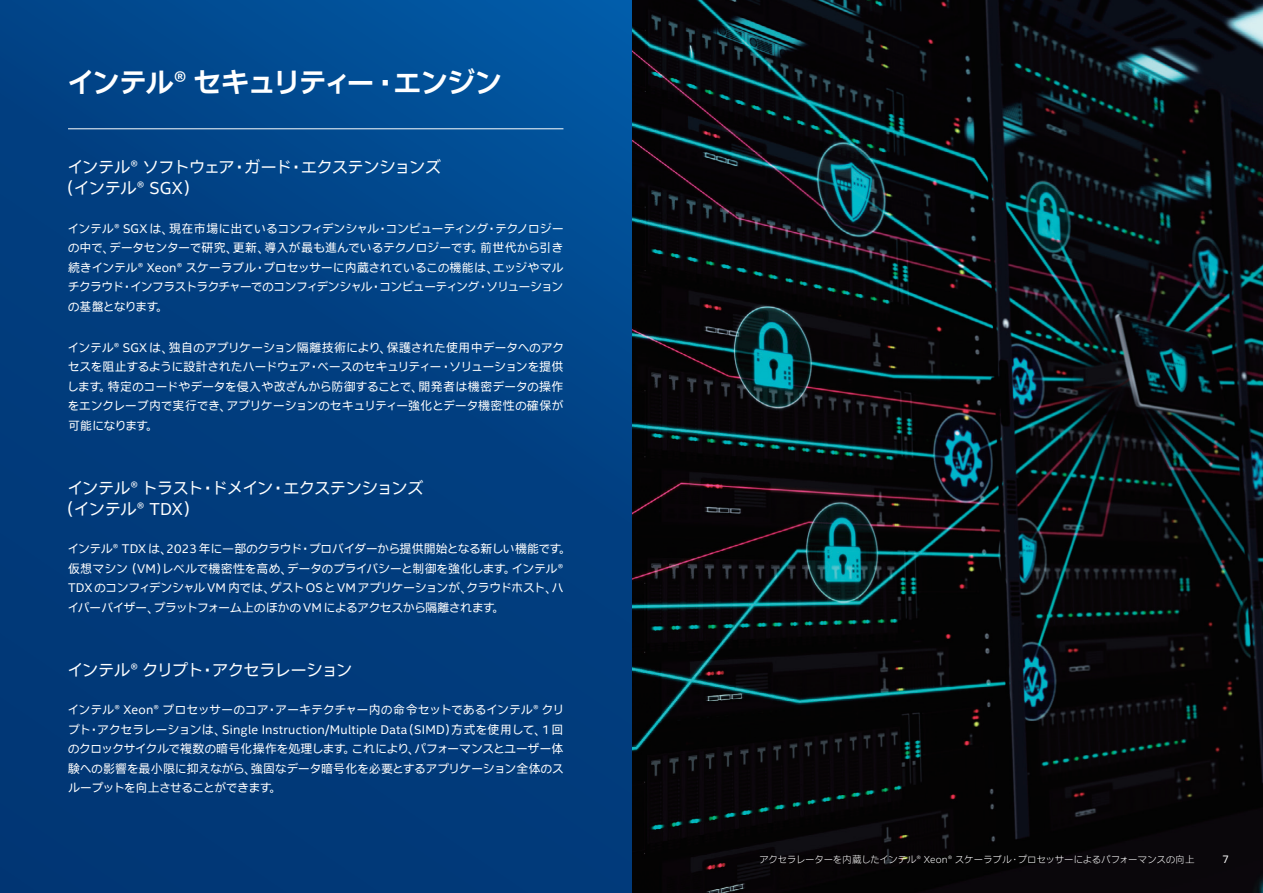
<style>
.page{position:relative;width:1263px;height:893px;background:#fff}
.page>*{position:absolute;margin:0;border:0;box-sizing:border-box;transform-origin:0 0}
.t1{font:700 28.5px "Intel Clear Jpn Prop";color:#fff}
.t2{font:16.5px/21px "Intel Clear Jpn Prop";letter-spacing:.02em;color:#fff}
.t3{font:12px/19.5px "Intel Clear Jpn Prop";letter-spacing:.015em;color:#fff;text-align:justify}
.t4{font:10.5px "Intel Clear Jpn Prop";color:#fff}
.t5{font:300 9.75px "Intel Clear Jpn Prop";letter-spacing:.015em;color:#fff}
</style>
<div class="page">
<img style="left:631px;top:0;width:632px;height:893px">
<svg style="left:0;top:0;width:631px;height:893px;background:#013f82"></svg>
<hr style="left:68px;top:128px;width:495px;height:1px;background:#fff">
<h1 class="t1" style="left:68px;top:63px;width:435px">インテル® セキュリティー・エンジン</h1>
<h2 class="t2" style="left:66px;top:157px;width:376px">インテル® ソフトウェア・ガード・エクステンションズ（インテル® SGX）</h2>
<p class="t3" style="left:68px;top:219px;width:497px">インテル® SGX は、現在市場に出ているコンフィデンシャル・コンピューティング・テクノロジーの中で、データセンターで研究、更新、導入が最も進んでいるテクノロジーです。前世代から引き続きインテル® Xeon® スケーラブル・プロセッサーに内蔵されているこの機能は、エッジやマルチクラウド・インフラストラクチャーでのコンフィデンシャル・コンピューティング・ソリューションの基盤となります。</p>
<p class="t3" style="left:68px;top:338px;width:497px">インテル® SGX は、独自のアプリケーション隔離技術により、保護された使用中データへのアクセスを阻止するように設計されたハードウェア・ベースのセキュリティー・ソリューションを提供します。特定のコードやデータを侵入や改ざんから防御することで、開発者は機密データの操作をエンクレーブ内で実行でき、アプリケーションのセキュリティー強化とデータ機密性の確保が可能になります。</p>
<h2 class="t2" style="left:66px;top:478px;width:359px">インテル® トラスト・ドメイン・エクステンションズ（インテル® TDX）</h2>
<p class="t3" style="left:68px;top:539px;width:498px;text-align:left">インテル® TDX は、2023 年に一部のクラウド・プロバイダーから提供開始となる新しい機能です。仮想マシン（VM）レベルで機密性を高め、データのプライバシーと制御を強化します。インテル® TDX のコンフィデンシャル VM 内では、ゲスト OS と VM アプリケーションが、クラウドホスト、ハイパーバイザー、プラットフォーム上のほかの VM によるアクセスから隔離されます。</p>
<h2 class="t2" style="left:68px;top:660px;width:286px">インテル® クリプト・アクセラレーション</h2>
<p class="t3" style="left:68px;top:700px;width:497px">インテル® Xeon® プロセッサーのコア・アーキテクチャー内の命令セットであるインテル® クリプト・アクセラレーションは、 Single Instruction/Multiple Data（SIMD）方式を使用して、 1 回のクロックサイクルで複数の暗号化操作を処理します。これにより、パフォーマンスとユーザー体験への影響を最小限に抑えながら、強固なデータ暗号化を必要とするアプリケーション全体のスループットを向上させることができます。</p>
<p class="t5" style="left:759px;top:853px;width:437px">アクセラレーターを内蔵したインテル® Xeon® スケーラブル・プロセッサーによるパフォーマンスの向上</p>
<p class="t4" style="left:1222px;top:852px;width:8px">7</p>
</div>
